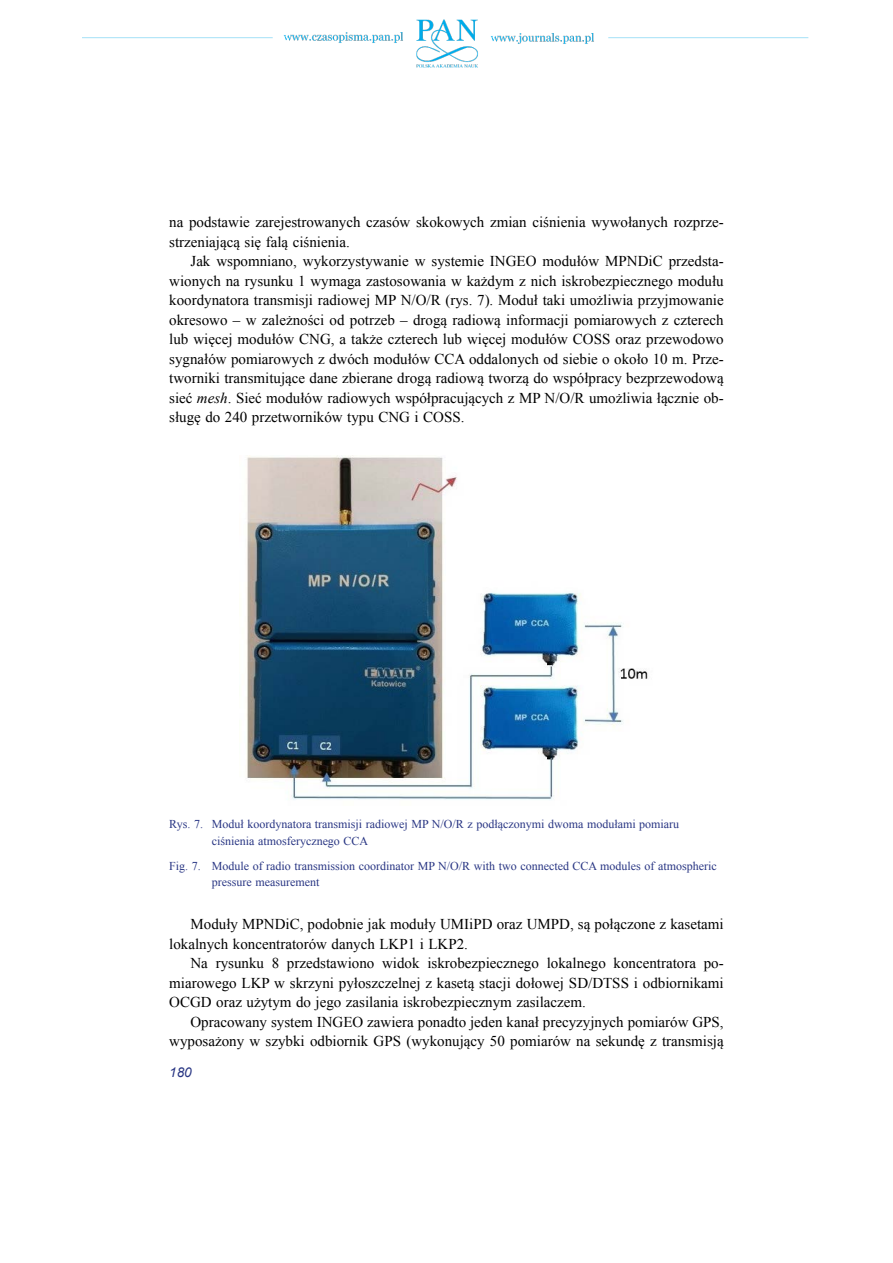
<style>
.page{position:relative;width:893px;height:1263px;background:#fff}
.page>*{position:absolute;margin:0;border:0;box-sizing:border-box;transform-origin:0 0}
.t1{font:15px/19.5px "Times New Roman";color:#000}
.t2{font:italic 13.5px "Arial";color:#283583}
.t3{font:12px/16.5px "Times New Roman";color:#283583}
.s1{font-style:italic}
</style>
<div class="page">
<img style="left:82px;top:19px;width:727px;height:49px">
<img style="left:246px;top:456px;width:402px;height:344px">
<p class="t1" style="left:169px;top:212px;width:556px">na podstawie zarejestrowanych czasów skokowych zmian ciśnienia wywołanych rozprze&shy;strzeniającą się falą ciśnienia.</p>
<p class="t1" style="left:169px;top:251px;width:556px;text-align:justify;text-indent:21px">Jak wspomniano, wykorzystywanie w systemie INGEO modułów MPNDiC przedsta&shy;wionych na rysunku 1 wymaga zastosowania w każdym z nich iskrobezpiecznego modułu koordynatora transmisji radiowej MP N/O/R (rys. 7). Moduł taki umożliwia przyjmowanie okresowo – w zależności od potrzeb – drogą radiową informacji pomiarowych z czterech lub więcej modułów CNG, a także czterech lub więcej modułów COSS oraz przewodowo sygnałów pomiarowych z dwóch modułów CCA oddalonych od siebie o około 10 m. Prze&shy;tworniki transmitujące dane zbierane drogą radiową tworzą do współpracy bezprzewodową sieć <span class="s1">mesh</span>. Sieć modułów radiowych współpracujących z MP N/O/R umożliwia łącznie ob&shy;sługę do 240 przetworników typu CNG i COSS.</p>
<p class="t3" style="left:212px;top:816px;width:469px;text-indent:-43px">Rys. 7. Moduł koordynatora transmisji radiowej MP N/O/R z podłączonymi dwoma modułami pomiaru ciśnienia atmosferycznego CCA</p>
<p class="t3" style="left:212px;top:857px;width:506px;text-indent:-43px">Fig. 7. Module of radio transmission coordinator MP N/O/R with two connected CCA modules of atmospheric pressure measurement</p>
<p class="t1" style="left:169px;top:914px;width:556px;text-indent:21px">Moduły MPNDiC, podobnie jak moduły UMIiPD oraz UMPD, są połączone z kasetami lokalnych koncentratorów danych LKP1 i LKP2.</p>
<p class="t1" style="left:169px;top:953px;width:556px;text-align:justify;text-indent:21px">Na rysunku 8 przedstawiono widok iskrobezpiecznego lokalnego koncentratora po&shy;miarowego LKP w skrzyni pyłoszczelnej z kasetą stacji dołowej SD/DTSS i odbiornikami OCGD oraz użytym do jego zasilania iskrobezpiecznym zasilaczem.</p>
<p class="t1" style="left:169px;top:1012px;width:556px;text-align:right">Opracowany system INGEO zawiera ponadto jeden kanał precyzyjnych pomiarów GPS, wyposażony w szybki odbiornik GPS (wykonujący 50 pomiarów na sekundę z transmisją</p>
<p class="t2" style="left:169px;top:1064px;width:24px">180</p>
</div>
